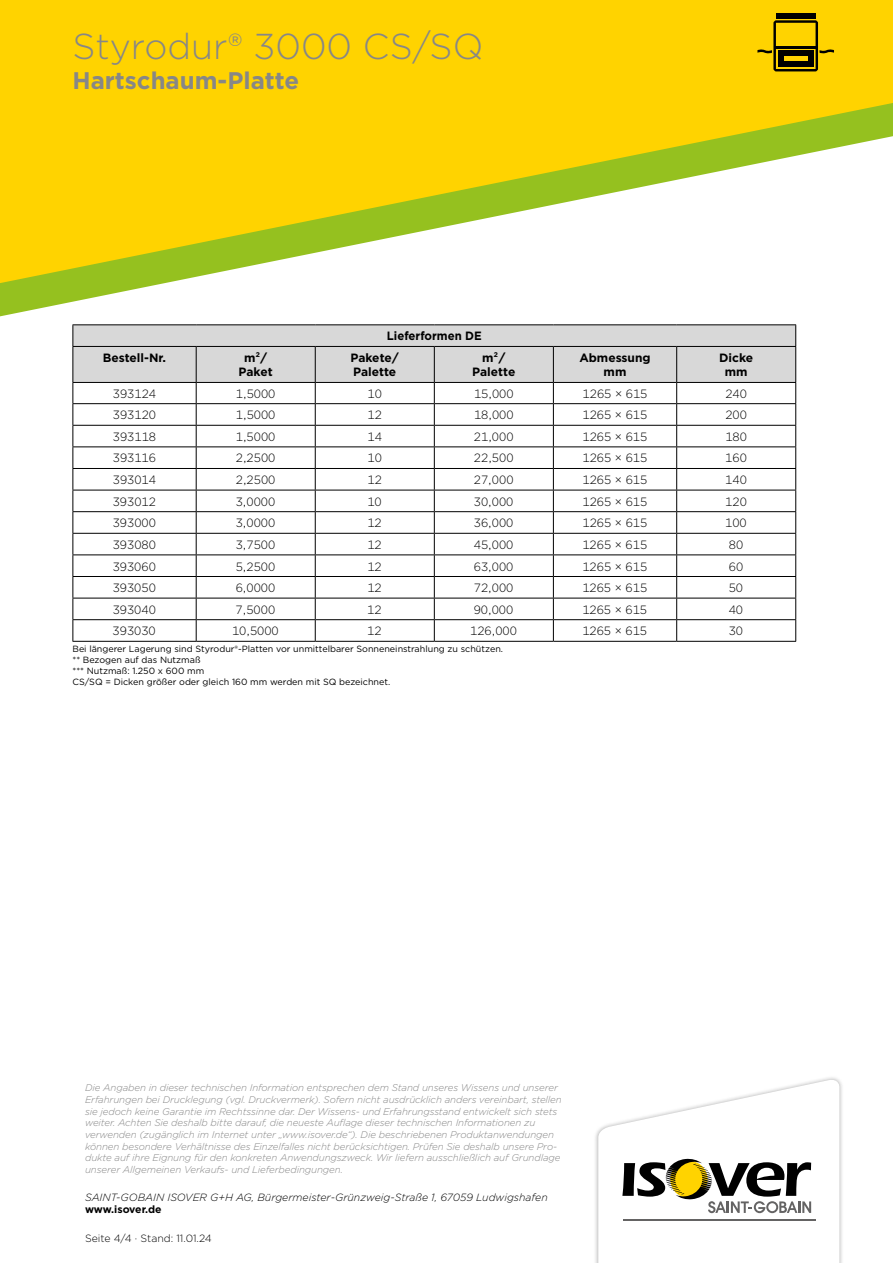
<style>
.page{position:relative;width:893px;height:1263px;background:#fff}
.page>*{position:absolute;margin:0;border:0;box-sizing:border-box;transform-origin:0 0}
.t1{font:300 36px "Gotham";color:#878787}
.t2{font:700 24px "Gotham";color:#878787}
.t3{font:300 12px "Gotham";color:#000}
.t4{font:700 12px/14.4px "Gotham";color:#000;text-align:center}
.t5{font:700 12px "Gotham";color:#000;scale:.95 1}
.t6{font:italic 300 10.5px "Gotham";color:#000}
.t7{font:300 10.5px "Gotham";color:#000}
.t8{font:700 10.5px "Gotham";letter-spacing:-.005em;color:#000}
.t9{font:italic 300 9.75px/11.7px "Gotham";letter-spacing:-.01em;color:#878787}
.t10{font:9px/10.8px "Gotham";color:#000}
</style>
<div class="page">
<div style="left:594px;top:1075px;width:250px;height:188px;background:#000;opacity:.3"></div>
<svg style="left:598px;top:1078px;width:241px;height:185px"></svg>
<svg style="left:0;top:283px;width:165px;height:33px"></svg>
<hr style="left:72px;top:641px;width:124px;height:1px;background:#000">
<hr style="left:196px;top:641px;width:119px;height:1px;background:#000">
<hr style="left:315px;top:641px;width:119px;height:1px;background:#000">
<hr style="left:434px;top:641px;width:119px;height:1px;background:#000">
<hr style="left:553px;top:641px;width:124px;height:1px;background:#000">
<hr style="left:677px;top:641px;width:119px;height:1px;background:#000">
<hr style="left:72px;top:324px;width:124px;height:1px;background:#000">
<hr style="left:196px;top:324px;width:119px;height:1px;background:#000">
<hr style="left:315px;top:324px;width:119px;height:1px;background:#000">
<hr style="left:434px;top:324px;width:119px;height:1px;background:#000">
<hr style="left:553px;top:324px;width:124px;height:1px;background:#000">
<hr style="left:677px;top:324px;width:119px;height:1px;background:#000">
<svg style="left:72px;top:325px;width:724px;height:316px"></svg>
<hr style="left:72px;top:346px;width:124px;height:1px;background:#000">
<hr style="left:72px;top:347px;width:1px;height:35px;background:#000">
<hr style="left:72px;top:382px;width:124px;height:1px;background:#000">
<hr style="left:196px;top:346px;width:119px;height:1px;background:#000">
<hr style="left:196px;top:347px;width:1px;height:35px;background:#000">
<hr style="left:196px;top:382px;width:119px;height:1px;background:#000">
<hr style="left:315px;top:346px;width:119px;height:1px;background:#000">
<hr style="left:315px;top:347px;width:1px;height:35px;background:#000">
<hr style="left:315px;top:382px;width:119px;height:1px;background:#000">
<hr style="left:434px;top:346px;width:119px;height:1px;background:#000">
<hr style="left:434px;top:347px;width:1px;height:35px;background:#000">
<hr style="left:434px;top:382px;width:119px;height:1px;background:#000">
<hr style="left:553px;top:346px;width:124px;height:1px;background:#000">
<hr style="left:553px;top:347px;width:1px;height:35px;background:#000">
<hr style="left:553px;top:382px;width:124px;height:1px;background:#000">
<hr style="left:677px;top:346px;width:119px;height:1px;background:#000">
<hr style="left:676px;top:347px;width:1px;height:35px;background:#000">
<hr style="left:795px;top:347px;width:1px;height:35px;background:#000">
<hr style="left:677px;top:382px;width:119px;height:1px;background:#000">
<svg style="left:0;top:0;width:893px;height:283px;fill:#ffd300"></svg>
<div style="left:776px;top:13px;width:40px;height:5px;background:#000"></div>
<svg style="left:757px;top:20px;width:77px;height:51px;background:#b99900"></svg>
<div style="left:808px;top:55px;width:6px;height:7px;background:#000"></div>
<h1 class="t1" style="left:72px;top:23px;width:412px">Styrodur® 3000 CS/SQ</h1>
<h2 class="t2" style="left:72px;top:64px;width:228px">Hartschaum-Platte</h2>
<p class="t5" style="left:387px;top:328px;width:101px">Lieferformen DE</p>
<p class="t4" style="left:103px;top:350px;width:65px">Bestell-Nr.</p>
<p class="t4" style="left:239px;top:350px;width:36px">m²/<br>Paket</p>
<p class="t4" style="left:350px;top:350px;width:50px;text-align:left">Pakete/<br>Palette</p>
<p class="t4" style="left:472px;top:350px;width:45px">m²/<br>Palette</p>
<p class="t4" style="left:579px;top:350px;width:73px">Abmessung mm</p>
<p class="t4" style="left:719px;top:350px;width:36px">Dicke mm</p>
<p class="t3" style="left:113px;top:386px;width:45px">393124</p>
<p class="t3" style="left:236px;top:386px;width:41px">1,5000</p>
<p class="t3" style="left:368px;top:386px;width:16px">10</p>
<p class="t3" style="left:474px;top:386px;width:41px">15,000</p>
<p class="t3" style="left:583px;top:386px;width:66px">1265 × 615</p>
<p class="t3" style="left:725px;top:386px;width:23px">240</p>
<p class="t3" style="left:113px;top:407px;width:45px">393120</p>
<p class="t3" style="left:236px;top:407px;width:41px">1,5000</p>
<p class="t3" style="left:368px;top:407px;width:16px">12</p>
<p class="t3" style="left:474px;top:407px;width:41px">18,000</p>
<p class="t3" style="left:583px;top:407px;width:66px">1265 × 615</p>
<p class="t3" style="left:725px;top:407px;width:23px">200</p>
<p class="t3" style="left:113px;top:429px;width:45px">393118</p>
<p class="t3" style="left:236px;top:429px;width:41px">1,5000</p>
<p class="t3" style="left:367px;top:429px;width:16px">14</p>
<p class="t3" style="left:474px;top:429px;width:41px">21,000</p>
<p class="t3" style="left:583px;top:429px;width:66px">1265 × 615</p>
<p class="t3" style="left:725px;top:429px;width:23px">180</p>
<p class="t3" style="left:113px;top:451px;width:45px">393116</p>
<p class="t3" style="left:236px;top:451px;width:41px">2,2500</p>
<p class="t3" style="left:367px;top:451px;width:16px">10</p>
<p class="t3" style="left:474px;top:451px;width:41px">22,500</p>
<p class="t3" style="left:582px;top:451px;width:66px">1265 × 615</p>
<p class="t3" style="left:725px;top:451px;width:23px">160</p>
<p class="t3" style="left:113px;top:472px;width:45px">393014</p>
<p class="t3" style="left:236px;top:472px;width:41px">2,2500</p>
<p class="t3" style="left:367px;top:472px;width:16px">12</p>
<p class="t3" style="left:474px;top:472px;width:41px">27,000</p>
<p class="t3" style="left:582px;top:472px;width:66px">1265 × 615</p>
<p class="t3" style="left:725px;top:472px;width:23px">140</p>
<p class="t3" style="left:113px;top:494px;width:45px">393012</p>
<p class="t3" style="left:236px;top:494px;width:41px">3,0000</p>
<p class="t3" style="left:367px;top:494px;width:16px">10</p>
<p class="t3" style="left:474px;top:494px;width:41px">30,000</p>
<p class="t3" style="left:582px;top:494px;width:66px">1265 × 615</p>
<p class="t3" style="left:725px;top:494px;width:23px">120</p>
<p class="t3" style="left:113px;top:515px;width:45px">393000</p>
<p class="t3" style="left:236px;top:515px;width:41px">3,0000</p>
<p class="t3" style="left:367px;top:515px;width:16px">12</p>
<p class="t3" style="left:474px;top:515px;width:41px">36,000</p>
<p class="t3" style="left:582px;top:515px;width:66px">1265 × 615</p>
<p class="t3" style="left:725px;top:515px;width:23px">100</p>
<p class="t3" style="left:113px;top:537px;width:45px">393080</p>
<p class="t3" style="left:236px;top:537px;width:41px">3,7500</p>
<p class="t3" style="left:367px;top:537px;width:16px">12</p>
<p class="t3" style="left:474px;top:537px;width:41px">45,000</p>
<p class="t3" style="left:582px;top:537px;width:66px">1265 × 615</p>
<p class="t3" style="left:729px;top:537px;width:16px">80</p>
<p class="t3" style="left:113px;top:559px;width:45px">393060</p>
<p class="t3" style="left:236px;top:559px;width:41px">5,2500</p>
<p class="t3" style="left:367px;top:559px;width:16px">12</p>
<p class="t3" style="left:474px;top:559px;width:41px">63,000</p>
<p class="t3" style="left:582px;top:559px;width:66px">1265 × 615</p>
<p class="t3" style="left:729px;top:559px;width:16px">60</p>
<p class="t3" style="left:113px;top:580px;width:45px">393050</p>
<p class="t3" style="left:236px;top:580px;width:41px">6,0000</p>
<p class="t3" style="left:367px;top:580px;width:16px">12</p>
<p class="t3" style="left:474px;top:580px;width:41px">72,000</p>
<p class="t3" style="left:582px;top:580px;width:66px">1265 × 615</p>
<p class="t3" style="left:729px;top:580px;width:16px">50</p>
<p class="t3" style="left:113px;top:602px;width:45px">393040</p>
<p class="t3" style="left:236px;top:602px;width:41px">7,5000</p>
<p class="t3" style="left:367px;top:602px;width:16px">12</p>
<p class="t3" style="left:474px;top:602px;width:41px">90,000</p>
<p class="t3" style="left:582px;top:602px;width:66px">1265 × 615</p>
<p class="t3" style="left:729px;top:602px;width:16px">40</p>
<p class="t3" style="left:113px;top:623px;width:45px">393030</p>
<p class="t3" style="left:232px;top:623px;width:48px">10,5000</p>
<p class="t3" style="left:367px;top:623px;width:16px">12</p>
<p class="t3" style="left:470px;top:623px;width:48px">126,000</p>
<p class="t3" style="left:582px;top:623px;width:66px">1265 × 615</p>
<p class="t3" style="left:729px;top:623px;width:16px">30</p>
<p class="t10" style="left:72px;top:644px;width:432px">Bei längerer Lagerung sind Styrodur®-Platten vor unmittelbarer Sonneneinstrahlung zu schützen. ** Bezogen auf das Nutzmaß<br>*** Nutzmaß: 1.250 x 600 mm<br>CS/SQ = Dicken größer oder gleich 160 mm werden mit SQ bezeichnet.</p>
<p class="t9" style="left:85px;top:1081px;width:478px">Die Angaben in dieser technischen Information entsprechen dem Stand unseres Wissens und unserer Erfahrungen bei Drucklegung (vgl. Druckvermerk). Sofern nicht ausdrücklich anders vereinbart, stellen sie jedoch keine Garantie im Rechtssinne dar. Der Wissens- und Erfahrungsstand entwickelt sich stets weiter. Achten Sie deshalb bitte darauf, die neueste Auflage dieser technischen Informationen zu verwenden (zugänglich im Internet unter „www.isover.de“). Die beschriebenen Produktanwendungen können besondere Verhältnisse des Einzelfalles nicht berücksichtigen. Prüfen Sie deshalb unsere Pro&shy;dukte auf ihre Eignung für den konkreten Anwendungszweck. Wir liefern ausschließlich auf Grundlage unserer Allgemeinen Verkaufs- und Lieferbedingungen.</p>
<p class="t6" style="left:85px;top:1190px;width:464px">SAINT-GOBAIN ISOVER G+H AG, Bürgermeister-Grünzweig-Straße 1, 67059 Ludwigshafen</p>
<p class="t7" style="left:85px;top:1231px;width:128px">Seite 4/4 · Stand: 11.01.24</p>
<p class="t8" style="left:85px;top:1202px;width:78px">www.isover.de</p>
</div>
